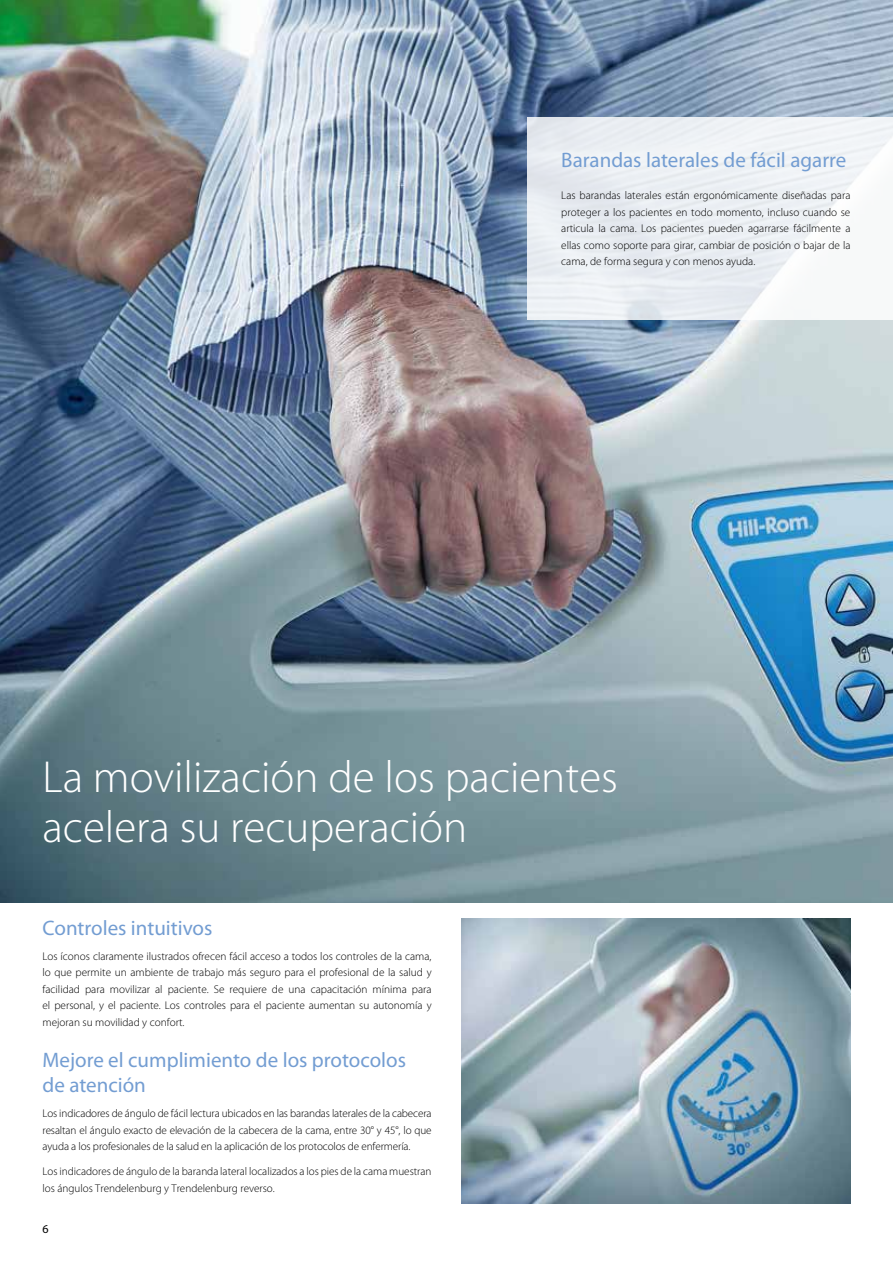
<style>
.page{position:relative;width:893px;height:1263px;background:#fff}
.page>*{position:absolute;margin:0;border:0;box-sizing:border-box;transform-origin:0 0}
.t1{font:300 45px/49.5px "Myriad Pro";color:#fff}
.t2{font:21px/25.2px "Myriad Pro";color:#739dd2}
.t3{font:12px "Myriad Pro";color:#000}
.t4{font:300 11.25px/16.5px "Myriad Pro";color:#000;text-align:justify}
</style>
<div class="page">
<img style="left:0;top:0;width:893px;height:903px">
<img style="left:461px;top:919px;width:389px;height:284px">
<div style="left:527px;top:117px;width:366px;height:203px;background:linear-gradient(to right,#e5eaf0,#f5f8f9)"></div>
<h2 class="t2" style="left:561px;top:147px;width:287px">Barandas laterales de fácil agarre</h2>
<p class="t4" style="left:561px;top:187px;width:291px">Las barandas laterales están ergonómicamente diseñadas para proteger a los pacientes en todo momento, incluso cuando se articula la cama. Los pacientes pueden agarrarse fácilmente a ellas como soporte para girar, cambiar de posición o bajar de la cama, de forma segura y con menos ayuda.</p>
<h1 class="t1" style="left:43px;top:753px;width:577px">La movilización de los pacientes acelera su recuperación</h1>
<h2 class="t2" style="left:43px;top:915px;width:171px">Controles intuitivos</h2>
<p class="t4" style="left:43px;top:948px;width:391px">Los íconos claramente ilustrados ofrecen fácil acceso a todos los controles de la cama, lo que permite un ambiente de trabajo más seguro para el profesional de la salud y facilidad para movilizar al paciente. Se requiere de una capacitación mínima para el personal, y el paciente. Los controles para el paciente aumentan su autonomía y mejoran su movilidad y confort.</p>
<h2 class="t2" style="left:43px;top:1047px;width:365px">Mejore el cumplimiento de los protocolos de atención</h2>
<p class="t4" style="left:43px;top:1105px;width:391px">Los indicadores de ángulo de fácil lectura ubicados en las barandas laterales de la cabecera resaltan el ángulo exacto de elevación de la cabecera de la cama, entre 30° y 45°, lo que ayuda a los profesionales de la salud en la aplicación de los protocolos de enfermería.</p>
<p class="t4" style="left:43px;top:1163px;width:391px">Los indicadores de ángulo de la baranda lateral localizados a los pies de la cama muestran los ángulos Trendelenburg y Trendelenburg reverso.</p>
<p class="t3" style="left:43px;top:1221px;width:8px">6</p>
</div>
